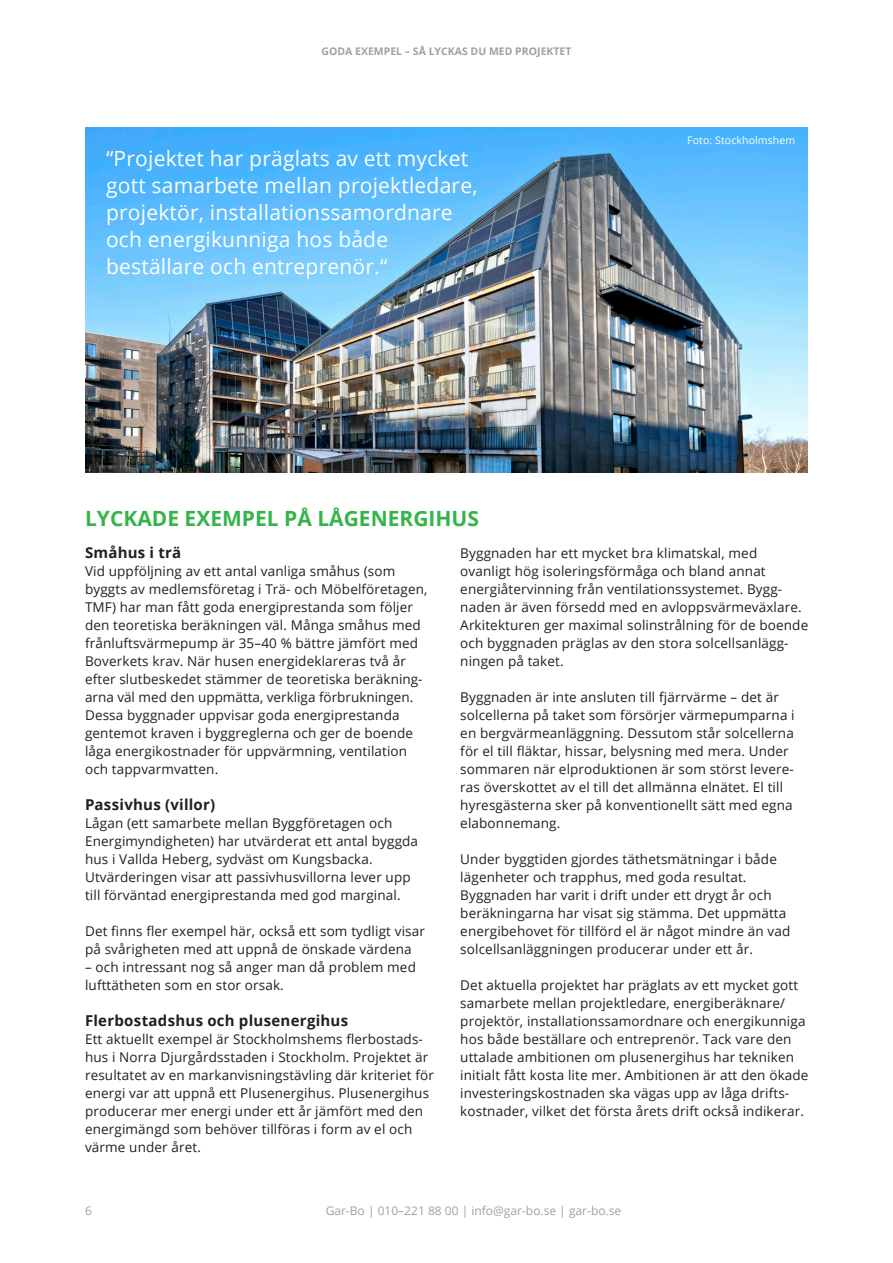
<style>
.page{position:relative;width:893px;height:1263px;background:#fff}
.page>*{position:absolute;margin:0;border:0;box-sizing:border-box;transform-origin:0 0}
.Brödtext{font:21px/27px "Open Sans";letter-spacing:.01em;color:#fff}
.Rubrik_2_spänn_över{font:700 21px "Open Sans";color:#35b44a}
.Mellanrubrik_svart{font:700 15px "Open Sans";letter-spacing:.02em;color:#231f20}
.Bröd_baslinje{font:13.5px/18px "Open Sans";letter-spacing:.01em;color:#231f20}
.t1{font:12px "Open Sans";color:#a0a1a5}
.t2{font:700 10.5px "Open Sans";color:#a0a1a5}
.Brödtext-2{font:10.5px "Open Sans";letter-spacing:.01em;color:#fff}
</style>
<div class="page">
<img style="left:85px;top:128px;width:723px;height:344px">
<p class="t2" style="left:321px;top:44px;width:252px">GODA EXEMPEL – SÅ LYCKAS DU MED PROJEKTET</p>
<p class="Brödtext" style="left:106px;top:144px;width:373px">“Projektet har präglats av ett mycket gott samarbete mellan projektledare, projektör, installationssamordnare och energikunniga hos både beställare och entreprenör.“</p>
<p class="Brödtext-2" style="left:687px;top:133px;width:109px">Foto: Stockholmshem</p>
<p class="Rubrik_2_spänn_över" style="left:85px;top:504px;width:395px">LYCKADE EXEMPEL PÅ LÅGENERGIHUS</p>
<p class="Mellanrubrik_svart" style="left:85px;top:542px;width:98px">Småhus i trä</p>
<p class="Bröd_baslinje" style="left:85px;top:562px;width:344px">Vid uppföljning av ett antal vanliga småhus (som byggts av medlemsföretag i Trä- och Möbelföretagen, TMF) har man fått goda energiprestanda som följer den teoretiska beräkningen väl. Många småhus med frånluftsvärmepump är 35–40 % bättre jämfört med Boverkets krav. När husen energideklareras två år efter slutbeskedet stämmer de teoretiska beräkning&shy;arna väl med den uppmätta, verkliga förbrukningen.<br>Dessa byggnader uppvisar goda energiprestanda gentemot kraven i byggreglerna och ger de boende låga energikostnader för uppvärmning, ventilation och tappvarmvatten.</p>
<p class="Mellanrubrik_svart" style="left:85px;top:794px;width:132px">Passivhus (villor)</p>
<p class="Bröd_baslinje" style="left:85px;top:814px;width:335px">Lågan (ett samarbete mellan Byggföretagen och Energimyndigheten) har utvärderat ett antal byggda hus i Vallda Heberg, sydväst om Kungsbacka.<br>Utvärderingen visar att passivhusvillorna lever upp till förväntad energiprestanda med god marginal.</p>
<p class="Bröd_baslinje" style="left:85px;top:922px;width:341px">Det finns fler exempel här, också ett som tydligt visar på svårigheten med att uppnå de önskade värdena</p>
<p class="Bröd_baslinje" style="left:85px;top:958px;width:332px">– och intressant nog så anger man då problem med lufttätheten som en stor orsak.</p>
<p class="Mellanrubrik_svart" style="left:85px;top:1010px;width:265px">Flerbostadshus och plusenergihus</p>
<p class="Bröd_baslinje" style="left:85px;top:1030px;width:350px">Ett aktuellt exempel är Stockholmshems flerbostads&shy;hus i Norra Djurgårdsstaden i Stockholm. Projektet är resultatet av en markanvisningstävling där kriteriet för energi var att uppnå ett Plusenergihus. Plusenergihus producerar mer energi under ett år jämfört med den energimängd som behöver tillföras i form av el och värme under året.</p>
<p class="Bröd_baslinje" style="left:460px;top:544px;width:349px">Byggnaden har ett mycket bra klimatskal, med ovanligt hög isoleringsförmåga och bland annat energiåtervinning från ventilationssystemet. Bygg&shy;naden är även försedd med en avloppsvärmeväxlare.<br>Arkitekturen ger maximal solinstrålning för de boende och byggnaden präglas av den stora solcellsanlägg&shy;ningen på taket.</p>
<p class="Bröd_baslinje" style="left:460px;top:688px;width:336px">Byggnaden är inte ansluten till fjärrvärme – det är solcellerna på taket som försörjer värmepumparna i en bergvärmeanläggning. Dessutom står solcellerna för el till fläktar, hissar, belysning med mera. Under sommaren när elproduktionen är som störst levere&shy;ras överskottet av el till det allmänna elnätet. El till hyresgästerna sker på konventionellt sätt med egna elabonnemang.</p>
<p class="Bröd_baslinje" style="left:460px;top:850px;width:331px">Under byggtiden gjordes täthetsmätningar i både lägenheter och trapphus, med goda resultat.<br>Byggnaden har varit i drift under ett drygt år och beräkningarna har visat sig stämma. Det uppmätta energibehovet för tillförd el är något mindre än vad solcellsanläggningen producerar under ett år.</p>
<p class="Bröd_baslinje" style="left:460px;top:976px;width:350px">Det aktuella projektet har präglats av ett mycket gott samarbete mellan projektledare, energiberäknare/ projektör, installationssamordnare och energikunniga hos både beställare och entreprenör. Tack vare den uttalade ambitionen om plusenergihus har tekniken initialt fått kosta lite mer. Ambitionen är att den ökade investeringskostnaden ska vägas upp av låga drifts&shy;kostnader, vilket det första årets drift också indikerar.</p>
<p class="t1" style="left:85px;top:1202px;width:8px">6</p>
<p class="t1" style="left:326px;top:1202px;width:297px">Gar-Bo | 010–221 88 00 | info@gar-bo.se | gar-bo.se</p>
</div>
